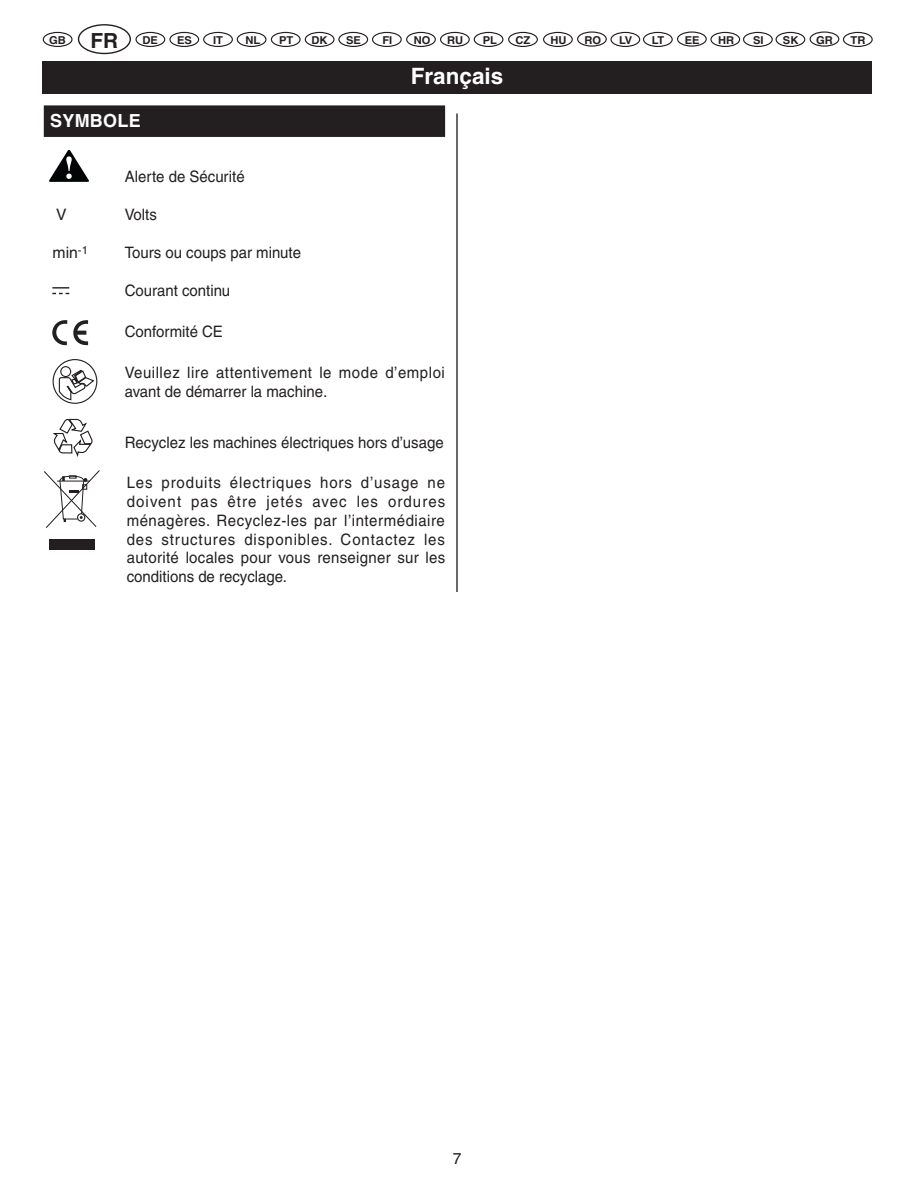
<style>
.page{position:relative;width:916px;height:1195px;background:#fff}
.page>*{position:absolute;margin:0;border:0;box-sizing:border-box;transform-origin:0 0}
.t1{font:700 22.5px "Helvetica";color:#fff}
.t2{font:700 18px "Helvetica";letter-spacing:.015em;color:#fff}
.t3{font:15.75px/18.9px "Helvetica";color:#231f20;text-align:justify;scale:.95 1}
.t4{font:15.75px/18.9px "Helvetica";letter-spacing:.035em;color:#231f20;scale:.95 1}
.t5{font:15.75px "Helvetica";color:#231f20}
.t6{font:700 10.8px "Helvetica";color:#231f20}
.s1{font-size:20.93px}
</style>
<div class="page">
<hr style="left:456px;top:113px;width:1px;height:1021px;background:#231f20">
<div style="left:42px;top:61px;width:829px;height:33px;background:#231f20"></div>
<div style="left:78px;top:24px;width:53px;height:30px;border:1px solid #231f20;border-radius:50%"></div>
<div style="left:43px;top:32px;width:29px;height:15px;border:1px solid #231f20;border-radius:50%"></div>
<div style="left:135px;top:32px;width:30px;height:15px;border:1px solid #231f20;border-radius:50%"></div>
<div style="left:169px;top:32px;width:30px;height:15px;border:1px solid #231f20;border-radius:50%"></div>
<div style="left:203px;top:32px;width:30px;height:15px;border:1px solid #231f20;border-radius:50%"></div>
<div style="left:237px;top:32px;width:29px;height:15px;border:1px solid #231f20;border-radius:50%"></div>
<div style="left:271px;top:32px;width:29px;height:15px;border:1px solid #231f20;border-radius:50%"></div>
<div style="left:305px;top:32px;width:29px;height:15px;border:1px solid #231f20;border-radius:50%"></div>
<div style="left:338px;top:32px;width:30px;height:15px;border:1px solid #231f20;border-radius:50%"></div>
<div style="left:372px;top:32px;width:29px;height:15px;border:1px solid #231f20;border-radius:50%"></div>
<div style="left:406px;top:32px;width:30px;height:15px;border:1px solid #231f20;border-radius:50%"></div>
<div style="left:440px;top:32px;width:29px;height:15px;border:1px solid #231f20;border-radius:50%"></div>
<div style="left:473px;top:32px;width:30px;height:15px;border:1px solid #231f20;border-radius:50%"></div>
<div style="left:508px;top:32px;width:30px;height:15px;border:1px solid #231f20;border-radius:50%"></div>
<div style="left:543px;top:32px;width:29px;height:15px;border:1px solid #231f20;border-radius:50%"></div>
<div style="left:610px;top:32px;width:30px;height:15px;border:1px solid #231f20;border-radius:50%"></div>
<div style="left:577px;top:31px;width:29px;height:16px;border:1px solid #231f20;border-radius:50%"></div>
<div style="left:642px;top:32px;width:30px;height:15px;border:1px solid #231f20;border-radius:50%"></div>
<div style="left:710px;top:32px;width:30px;height:15px;border:1px solid #231f20;border-radius:50%"></div>
<svg style="left:677px;top:32px;width:29px;height:14px"></svg>
<div style="left:676px;top:31px;width:30px;height:16px;border:1px solid #231f20;border-radius:50%"></div>
<div style="left:742px;top:32px;width:30px;height:15px;border:1px solid #231f20;border-radius:50%"></div>
<div style="left:775px;top:32px;width:30px;height:15px;border:1px solid #231f20;border-radius:50%"></div>
<div style="left:842px;top:32px;width:30px;height:15px;border:1px solid #231f20;border-radius:50%"></div>
<div style="left:809px;top:31px;width:30px;height:16px;border:1px solid #231f20;border-radius:50%"></div>
<div style="left:44px;top:105px;width:401px;height:32px;background:#231f20"></div>
<svg style="left:50px;top:150px;width:38px;height:32px"></svg>
<svg style="left:53px;top:287px;width:16px;height:7px"></svg>
<svg style="left:73px;top:320px;width:15px;height:26px"></svg>
<svg style="left:53px;top:320px;width:14px;height:26px"></svg>
<div style="left:53px;top:359px;width:44px;height:45px;border:1px solid #231f20;border-radius:50%"></div>
<div style="left:60px;top:366px;width:11px;height:11px;border:1px solid #231f20;border-radius:50%"></div>
<svg style="left:58px;top:369px;width:38px;height:32px"></svg>
<svg style="left:52px;top:418px;width:41px;height:39px"></svg>
<svg style="left:44px;top:470px;width:56px;height:58px"></svg>
<div style="left:50px;top:539px;width:45px;height:11px;background:#231f20"></div>
<div style="left:429px;top:592px;width:53px;height:551px;background:#fff"></div>
<p class="t6" style="left:49px;top:36px;width:110px">GB <span class="s1">FR</span> DE</p>
<p class="t6" style="left:177px;top:36px;width:16px">ES</p>
<p class="t6" style="left:213px;top:36px;width:11px">IT</p>
<p class="t6" style="left:245px;top:36px;width:16px">NL</p>
<p class="t6" style="left:279px;top:36px;width:16px">PT</p>
<p class="t6" style="left:311px;top:36px;width:18px">DK</p>
<p class="t6" style="left:346px;top:36px;width:16px">SE</p>
<p class="t6" style="left:382px;top:36px;width:11px">FI</p>
<p class="t6" style="left:414px;top:36px;width:18px">NO</p>
<p class="t6" style="left:447px;top:36px;width:17px">RU</p>
<p class="t6" style="left:482px;top:36px;width:16px">PL</p>
<p class="t6" style="left:515px;top:36px;width:16px">CZ</p>
<p class="t6" style="left:550px;top:36px;width:18px">HU</p>
<p class="t6" style="left:584px;top:36px;width:18px">RO</p>
<p class="t6" style="left:619px;top:36px;width:15px">LV</p>
<p class="t6" style="left:651px;top:36px;width:14px">LT</p>
<p class="t6" style="left:684px;top:36px;width:16px">EE</p>
<p class="t6" style="left:717px;top:36px;width:18px">HR</p>
<p class="t6" style="left:753px;top:36px;width:12px">SI</p>
<p class="t6" style="left:782px;top:36px;width:17px">SK</p>
<p class="t6" style="left:816px;top:36px;width:18px">GR</p>
<p class="t6" style="left:850px;top:36px;width:16px">TR</p>
<p class="t2" style="left:50px;top:114px;width:92px">SYMBOLE</p>
<p class="t3" style="left:125px;top:169px;width:128px">Alerte de Sécurité</p>
<h1 class="t1" style="left:410px;top:68px;width:94px">Français</h1>
<p class="t5" style="left:56px;top:209px;width:12px">V</p>
<p class="t3" style="left:125px;top:207px;width:35px">Volts</p>
<p class="t5" style="left:53px;top:246px;width:37px">min<sup>-1</sup></p>
<p class="t3" style="left:125px;top:244px;width:187px">Tours ou coups par minute</p>
<p class="t3" style="left:125px;top:282px;width:112px">Courant continu</p>
<p class="t3" style="left:125px;top:323px;width:105px">Conformité CE</p>
<p class="t4" style="left:125px;top:364px;width:338px">Veuillez lire attentivement le mode d’emploi avant de démarrer la machine.</p>
<p class="t3" style="left:125px;top:434px;width:337px">Recyclez les machines électriques hors d’usage</p>
<p class="t3" style="left:127px;top:474px;width:337px">Les produits électriques hors d’usage ne doivent pas être jetés avec les ordures ménagères. Recyclez-les par l’intermédiaire des structures disponibles. Contactez les autorité locales pour vous renseigner sur les conditions de recyclage.</p>
<p class="t5" style="left:452px;top:1152px;width:10px">7</p>
</div>
